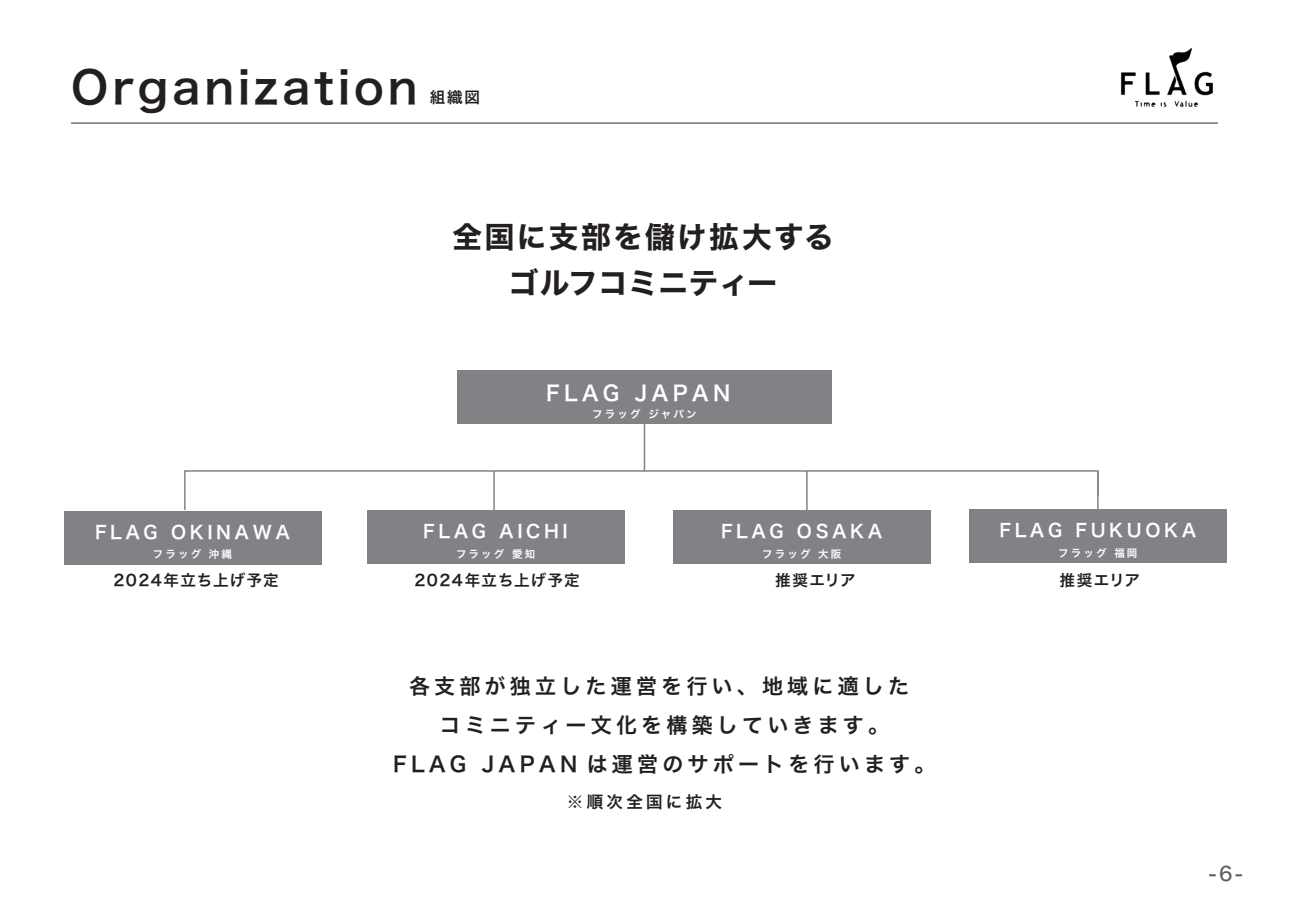
<style>
.page{position:relative;width:1289px;height:919px;background:#fff}
.page>*{position:absolute;margin:0;border:0;box-sizing:border-box;transform-origin:0 0}
.t1{font:44.4px "Hiragino Sans W6";letter-spacing:.09em;color:#231f20}
.t2{font:29.7px/46.3px "Hiragino Sans W7";letter-spacing:.075em;color:#231f20;text-align:center}
.t3{font:21px/39px "Hiragino Sans W6";letter-spacing:.2em;color:#231f20;text-align:center}
.t4{font:21px "Hiragino Sans W6";letter-spacing:.2em;color:#fff}
.t5{font:19.5px "Hiragino Sans W5";color:#5a5e60}
.t6{font:18px "Hiragino Sans W6";letter-spacing:.2em;color:#fff}
.t7{font:16.5px "Hiragino Sans W6";letter-spacing:.2em;color:#231f20}
.t8{font:15.6px "Hiragino Sans W6";letter-spacing:.08em;color:#231f20}
.t9{font:10.5px "Hiragino Sans W6";letter-spacing:.2em;color:#fff}
</style>
<div class="page">
<hr style="left:71px;top:122px;width:1146px;height:2px;background:#58595b">
<img style="left:1120px;top:48px;width:93px;height:59px">
<div style="left:457px;top:370px;width:375px;height:54px;background:#808285"></div>
<div style="left:64px;top:511px;width:257px;height:53px;background:#808285"></div>
<div style="left:367px;top:510px;width:257px;height:53px;background:#808285"></div>
<svg style="left:184px;top:424px;width:915px;height:87px"></svg>
<div style="left:673px;top:510px;width:257px;height:53px;background:#808285"></div>
<div style="left:969px;top:509px;width:257px;height:53px;background:#808285"></div>
<hr style="left:806px;top:471px;width:1px;height:42px;background:#808285">
<hr style="left:1097px;top:471px;width:1px;height:42px;background:#808285">
<h1 class="t1" style="left:71px;top:47px;width:348px">Organization</h1>
<p class="t8" style="left:429px;top:83px;width:52px">組織図</p>
<h2 class="t2" style="left:452px;top:215px;width:383px">全国に支部を儲け拡大するゴルフコミニティー</h2>
<p class="t4" style="left:546px;top:374px;width:185px">FLAG JAPAN</p>
<p class="t9" style="left:592px;top:404px;width:106px">フラッグ ジャパン</p>
<p class="t6" style="left:95px;top:515px;width:196px">FLAG OKINAWA</p>
<p class="t9" style="left:153px;top:544px;width:81px">フラッグ 沖縄</p>
<p class="t6" style="left:423px;top:515px;width:146px">FLAG AICHI</p>
<p class="t9" style="left:456px;top:544px;width:81px">フラッグ 愛知</p>
<p class="t6" style="left:721px;top:515px;width:163px">FLAG OSAKA</p>
<p class="t9" style="left:762px;top:544px;width:81px">フラッグ 大阪</p>
<p class="t6" style="left:999px;top:514px;width:198px">FLAG FUKUOKA</p>
<p class="t9" style="left:1058px;top:543px;width:81px">フラッグ 福岡</p>
<p class="t8" style="left:113px;top:566px;width:167px">2024年立ち上げ予定</p>
<p class="t8" style="left:414px;top:566px;width:167px">2024年立ち上げ予定</p>
<p class="t8" style="left:775px;top:566px;width:82px">推奨エリア</p>
<p class="t8" style="left:1059px;top:566px;width:82px">推奨エリア</p>
<p class="t3" style="left:393px;top:665px;width:543px">各支部が独立した運営を行い、地域に適した<br>コミニティー文化を構築していきます。<br>FLAG JAPAN は運営のサポートを行います。</p>
<p class="t7" style="left:567px;top:787px;width:157px">※順次全国に拡大</p>
<p class="t5" style="left:1208px;top:855px;width:35px">-6-</p>
</div>
